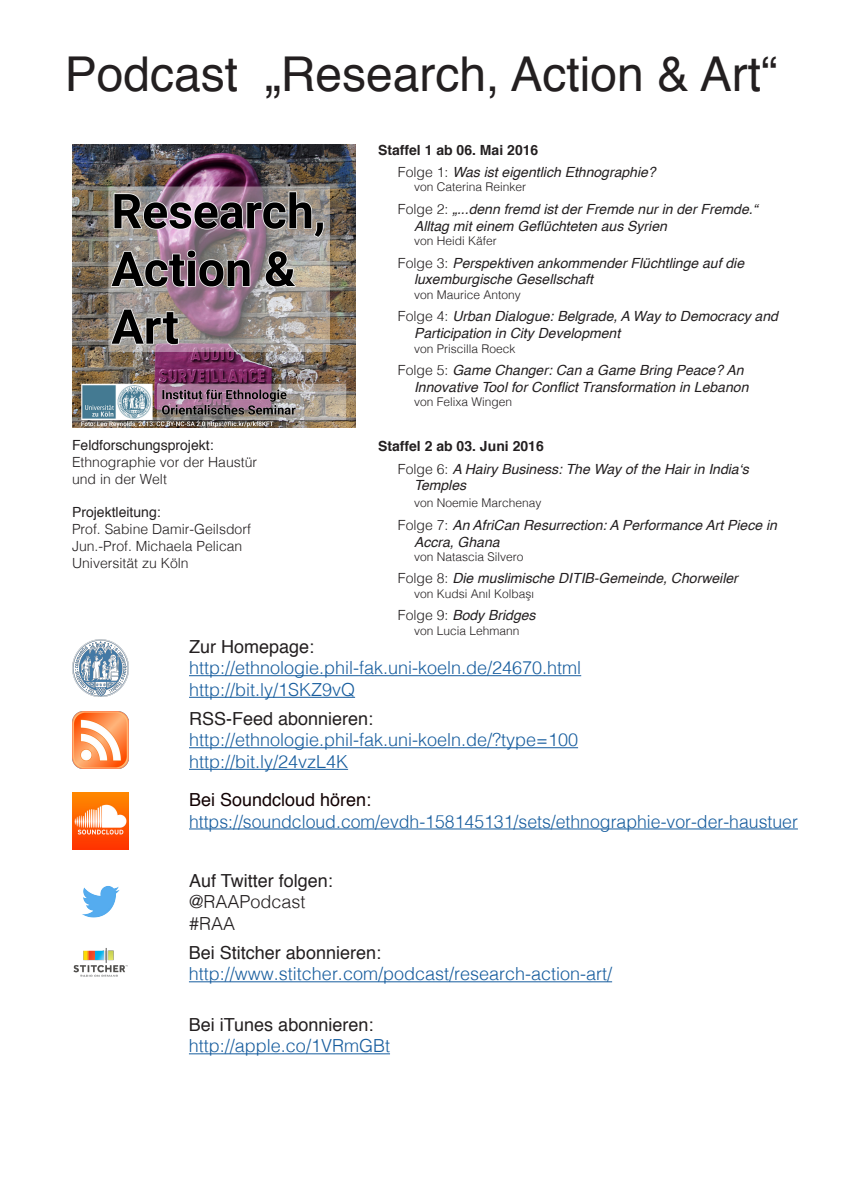
<style>
.page{position:relative;width:842px;height:1191px;background:#fff}
.page>*{position:absolute;margin:0;border:0;box-sizing:border-box;transform-origin:0 0}
.t1{font:48px "Helvetica";color:#231f20}
.t2{font:300 18px "Helvetica";color:#175d9e}
.t3{font:18px "Helvetica";color:#231f20}
.t4{font:18px "Helvetica";color:#110002}
.t5{font:300 18px "Helvetica";color:#231f20}
.t6{font:italic 14px/16.8px "Helvetica";color:#231f20}
.t7{font:300 14px/16.8px "Helvetica";color:#231f20}
.t8{font:700 14px "Helvetica";color:#231f20}
.t9{font:14px "Helvetica";color:#231f20}
.t10{font:300 12px "Helvetica";color:#231f20}
.s1{font-weight:300;font-style:normal}
</style>
<div class="page">
<img style="left:72px;top:144px;width:283px;height:283px">
<img style="left:72px;top:792px;width:57px;height:57px">
<img style="left:82px;top:886px;width:38px;height:32px">
<hr style="left:189px;top:828px;width:609px;height:1px;background:#175d9e">
<img style="left:73px;top:948px;width:55px;height:29px">
<img style="left:72px;top:711px;width:57px;height:57px">
<hr style="left:189px;top:747px;width:389px;height:1px;background:#175d9e">
<hr style="left:189px;top:769px;width:159px;height:1px;background:#175d9e">
<hr style="left:189px;top:981px;width:423px;height:1px;background:#175d9e">
<hr style="left:189px;top:675px;width:392px;height:1px;background:#175d9e">
<hr style="left:189px;top:697px;width:166px;height:1px;background:#175d9e">
<img style="left:72px;top:639px;width:57px;height:57px">
<hr style="left:189px;top:1053px;width:201px;height:1px;background:#175d9e">
<p class="t1" style="left:65px;top:37px;width:714px">Podcast „Research, Action &amp; Art“</p>
<p class="t9" style="left:72px;top:434px;width:143px">Feldforschungsprojekt:</p>
<p class="t7" style="left:72px;top:453px;width:187px">Ethnographie vor der Haustür und in der Welt</p>
<p class="t9" style="left:72px;top:502px;width:90px">Projektleitung:</p>
<p class="t7" style="left:72px;top:520px;width:180px">Prof. Sabine Damir-Geilsdorf</p>
<p class="t7" style="left:72px;top:537px;width:172px">Jun.-Prof. Michaela Pelican</p>
<p class="t7" style="left:72px;top:553px;width:118px">Universität zu Köln</p>
<p class="t8" style="left:378px;top:138px;width:162px">Staffel 1 ab 06. Mai 2016</p>
<p class="t6" style="left:398px;top:164px;width:259px"><span class="s1">Folge 1:</span> Was ist eigentlich Ethnographie?</p>
<p class="t10" style="left:414px;top:177px;width:114px">von Caterina Reinker</p>
<p class="t6" style="left:414px;top:201px;width:345px;text-indent:-16px"><span class="s1">Folge 2:</span> „...denn fremd ist der Fremde nur in der Fremde.“<br>Alltag mit einem Geflüchteten aus Syrien</p>
<p class="t10" style="left:414px;top:231px;width:84px">von Heidi Käfer</p>
<p class="t6" style="left:414px;top:255px;width:332px;text-indent:-16px"><span class="s1">Folge 3:</span> Perspektiven ankommender Flüchtlinge auf die luxemburgische Gesellschaft</p>
<p class="t10" style="left:414px;top:284px;width:108px">von Maurice Antony</p>
<p class="t6" style="left:414px;top:308px;width:365px;text-indent:-16px"><span class="s1">Folge 4:</span> Urban Dialogue: Belgrade, A Way to Democracy and<br>Participation in City Development</p>
<p class="t10" style="left:414px;top:338px;width:103px">von Priscilla Roeck</p>
<p class="t6" style="left:414px;top:362px;width:336px;text-indent:-16px"><span class="s1">Folge 5:</span> Game Changer: Can a Game Bring Peace? An<br>Innovative Tool for Conflict Transformation in Lebanon</p>
<p class="t10" style="left:414px;top:392px;width:100px">von Felixa Wingen</p>
<p class="t8" style="left:378px;top:435px;width:167px">Staffel 2 ab 03. Juni 2016</p>
<p class="t6" style="left:414px;top:460px;width:336px;text-indent:-16px"><span class="s1">Folge 6:</span> A Hairy Business: The Way of the Hair in India‘s<br>Temples</p>
<p class="t10" style="left:414px;top:493px;width:129px">von Noemie Marchenay</p>
<p class="t6" style="left:414px;top:517px;width:364px;text-indent:-16px"><span class="s1">Folge 7:</span> An AfriCan Resurrection: A Performance Art Piece in<br>Accra, Ghana</p>
<p class="t10" style="left:414px;top:546px;width:111px">von Natascia Silvero</p>
<p class="t6" style="left:398px;top:570px;width:341px"><span class="s1">Folge 8:</span> Die muslimische DITIB-Gemeinde, Chorweiler</p>
<p class="t10" style="left:414px;top:583px;width:122px">von Kudsi Anıl Kolbaşı</p>
<p class="t6" style="left:398px;top:607px;width:139px"><span class="s1">Folge 9:</span> Body Bridges</p>
<p class="t10" style="left:414px;top:620px;width:107px">von Lucia Lehmann</p>
<p class="t3" style="left:189px;top:632px;width:127px">Zur Homepage:</p>
<p class="t2" style="left:189px;top:652px;width:394px">http://ethnologie.phil-fak.uni-koeln.de/24670.html</p>
<p class="t2" style="left:189px;top:674px;width:168px">http://bit.ly/1SKZ9vQ</p>
<p class="t3" style="left:189px;top:704px;width:186px">RSS-Feed abonnieren:</p>
<p class="t2" style="left:189px;top:724px;width:391px">http://ethnologie.phil-fak.uni-koeln.de/?type=100</p>
<p class="t2" style="left:189px;top:746px;width:161px">http://bit.ly/24vzL4K</p>
<p class="t4" style="left:189px;top:786px;width:184px">Bei Soundcloud hören:</p>
<p class="t2" style="left:189px;top:806px;width:610px">https://soundcloud.com/evdh-158145131/sets/ethnographie-vor-der-haustuer</p>
<p class="t3" style="left:189px;top:866px;width:145px">Auf Twitter folgen:</p>
<p class="t5" style="left:189px;top:886px;width:118px">@RAAPodcast</p>
<p class="t5" style="left:189px;top:908px;width:48px">#RAA</p>
<p class="t3" style="left:189px;top:938px;width:194px">Bei Stitcher abonnieren:</p>
<p class="t2" style="left:189px;top:958px;width:425px">http://www.stitcher.com/podcast/research-action-art/</p>
<p class="t3" style="left:189px;top:1010px;width:186px">Bei iTunes abonnieren:</p>
<p class="t2" style="left:189px;top:1030px;width:203px">http://apple.co/1VRmGBt</p>
</div>
